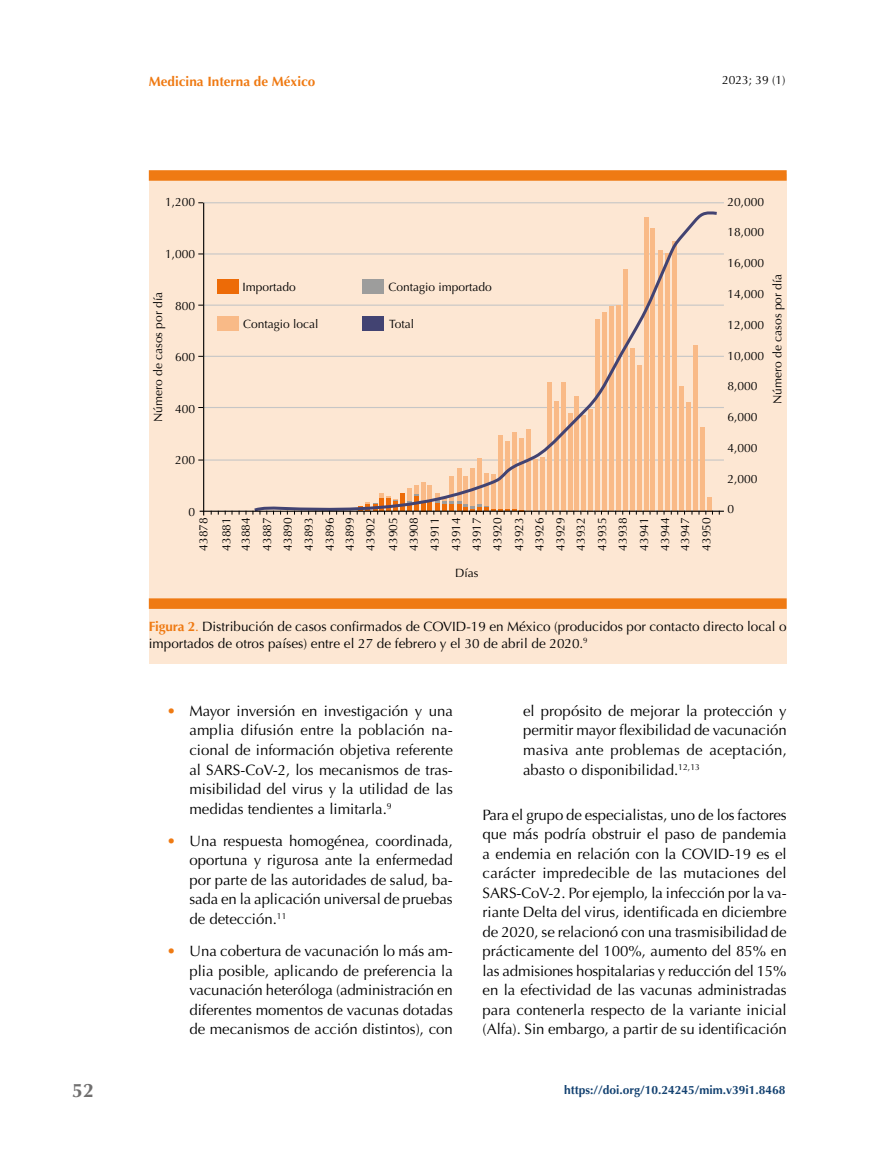
<style>
.page{position:relative;width:893px;height:1149px;background:#fff}
.page>*{position:absolute;margin:0;border:0;box-sizing:border-box;transform-origin:0 0}
.t1{font:700 19.5px "Optima";color:#706f6f}
.t2{font:15px/19.5px "Optima";color:#000;text-align:justify}
.t3{font:13.5px/16.5px "Optima";color:#000}
.t4{font:700 13.5px "Optima";color:#ef7a13}
.t5{font:12px/20.9px "Optima";color:#000}
.t6{font:700 12px "Optima";color:#144271}
.s1{font-weight:700;color:#ef7a13}
.s2{color:#ef7a13}
</style>
<div class="page">
<div style="left:149px;top:174px;width:638px;height:489px;background:#fde7d3"></div>
<div style="left:149px;top:598px;width:638px;height:10px;background:#ef7a13"></div>
<div style="left:149px;top:170px;width:638px;height:11px;background:#ef7a13"></div>
<hr style="left:204px;top:459px;width:520px;height:1px;background:#c6c6c6">
<hr style="left:204px;top:355px;width:520px;height:2px;background:#c6c6c6">
<hr style="left:204px;top:407px;width:520px;height:1px;background:#c6c6c6">
<hr style="left:204px;top:253px;width:520px;height:1px;background:#c6c6c6">
<hr style="left:204px;top:304px;width:520px;height:1px;background:#c6c6c6">
<hr style="left:204px;top:202px;width:520px;height:1px;background:#c6c6c6">
<hr style="left:203px;top:203px;width:1px;height:312px;background:#000">
<div style="left:217px;top:317px;width:21px;height:14px;background:#f9ba87"></div>
<div style="left:217px;top:279px;width:21px;height:14px;background:#ed6b07"></div>
<svg style="left:357px;top:513px;width:42px;height:1px"></svg>
<svg style="left:406px;top:513px;width:119px;height:1px"></svg>
<svg style="left:251px;top:211px;width:469px;height:302px"></svg>
<hr style="left:200px;top:510px;width:524px;height:1px;background:#000">
<h1 class="t1" style="left:72px;top:1079px;width:23px">52</h1>
<p class="t4" style="left:149px;top:73px;width:168px">Medicina Interna de México</p>
<p class="t5" style="left:722px;top:70px;width:65px">2023; 39 (1)</p>
<p class="t5" style="left:165px;top:192px;width:32px">1,200</p>
<p class="t5" style="left:165px;top:243px;width:32px">1,000</p>
<p class="t5" style="left:148px;top:422px;width:132px;rotate:-90deg">Número de casos por día</p>
<p class="t5" style="left:175px;top:295px;width:22px">800</p>
<p class="t5" style="left:175px;top:347px;width:22px">600</p>
<p class="t5" style="left:175px;top:398px;width:22px">400</p>
<p class="t5" style="left:175px;top:450px;width:22px">200</p>
<p class="t5" style="left:242px;top:276px;width:55px">Importado</p>
<p class="t5" style="left:243px;top:314px;width:77px">Contagio local</p>
<p class="t5" style="left:389px;top:276px;width:105px">Contagio importado</p>
<p class="t5" style="left:389px;top:314px;width:26px">Total</p>
<p class="t5" style="left:188px;top:501px;width:8px">0</p>
<p class="t5" style="left:192px;top:550px;width:35px;line-height:22.8px;rotate:-90deg">43878<br>43881</p>
<p class="t5" style="left:235px;top:550px;width:35px;text-align:justify;rotate:-90deg">43884<br>43887<br>43890<br>43893<br>43896</p>
<p class="t5" style="left:339px;top:550px;width:35px;rotate:-90deg">43899<br>43902</p>
<p class="t5" style="left:383px;top:550px;width:35px;text-align:justify;rotate:-90deg">43905<br>43908<br>43911<br>43914<br>43917<br>43920</p>
<p class="t5" style="left:509px;top:550px;width:35px;text-align:justify;rotate:-90deg">43923<br>43926<br>43929<br>43932<br>43935<br>43938<br>43941<br>43944</p>
<p class="t5" style="left:674px;top:550px;width:35px;line-height:21.5px;rotate:-90deg">43947<br>43950</p>
<p class="t5" style="left:455px;top:562px;width:25px">Días</p>
<p class="t5" style="left:728px;top:191px;width:38px">20,000</p>
<p class="t5" style="left:728px;top:222px;width:38px">18,000</p>
<p class="t5" style="left:728px;top:253px;width:38px">16,000</p>
<p class="t5" style="left:728px;top:283px;width:38px">14,000</p>
<p class="t5" style="left:728px;top:314px;width:38px">12,000</p>
<p class="t5" style="left:728px;top:345px;width:38px">10,000</p>
<p class="t5" style="left:728px;top:376px;width:32px">8,000</p>
<p class="t5" style="left:728px;top:406px;width:32px">6,000</p>
<p class="t5" style="left:728px;top:437px;width:32px">4,000</p>
<p class="t5" style="left:728px;top:468px;width:32px">2,000</p>
<p class="t5" style="left:728px;top:499px;width:8px">0</p>
<p class="t5" style="left:767px;top:404px;width:132px;rotate:-90deg">Número de casos por día</p>
<p class="t3" style="left:149px;top:618px;width:639px"><span class="s1">Figura 2</span><span class="s2">.</span> Distribución de casos confirmados de COVID-19 en México (producidos por contacto directo local o importados de otros países) entre el 27 de febrero y el 30 de abril de 2020.<sup>9</sup></p>
<p class="t2" style="left:189px;top:701px;width:265px;text-indent:-22px"><span class="s2">•</span> Mayor inversión en investigación y una amplia difusión entre la población na&shy;cional de información objetiva referente al SARS-CoV-2, los mecanismos de tras&shy;misibilidad del virus y la utilidad de las medidas tendientes a limitarla.<sup>9</sup></p>
<p class="t2" style="left:189px;top:830px;width:265px;text-indent:-22px"><span class="s2">•</span> Una respuesta homogénea, coordinada, oportuna y rigurosa ante la enfermedad por parte de las autoridades de salud, ba&shy;sada en la aplicación universal de pruebas de detección.<sup>11</sup></p>
<p class="t2" style="left:189px;top:941px;width:265px;text-indent:-22px"><span class="s2">•</span> Una cobertura de vacunación lo más am&shy;plia posible, aplicando de preferencia la vacunación heteróloga (administración en diferentes momentos de vacunas dotadas de mecanismos de acción distintos), con</p>
<p class="t2" style="left:523px;top:701px;width:265px">el propósito de mejorar la protección y permitir mayor flexibilidad de vacunación masiva ante problemas de aceptación, abasto o disponibilidad.<sup>12,13</sup></p>
<p class="t2" style="left:483px;top:804px;width:306px">Para el grupo de especialistas, uno de los factores que más podría obstruir el paso de pandemia a endemia en relación con la COVID-19 es el carácter impredecible de las mutaciones del SARS-CoV-2. Por ejemplo, la infección por la va&shy;riante Delta del virus, identificada en diciembre de 2020, se relacionó con una trasmisibilidad de prácticamente del 100%, aumento del 85% en las admisiones hospitalarias y reducción del 15% en la efectividad de las vacunas administradas para contenerla respecto de la variante inicial (Alfa). Sin embargo, a partir de su identificación</p>
<p class="t6" style="left:564px;top:1082px;width:223px">https://doi.org/10.24245/mim.v39i1.8468</p>
</div>
